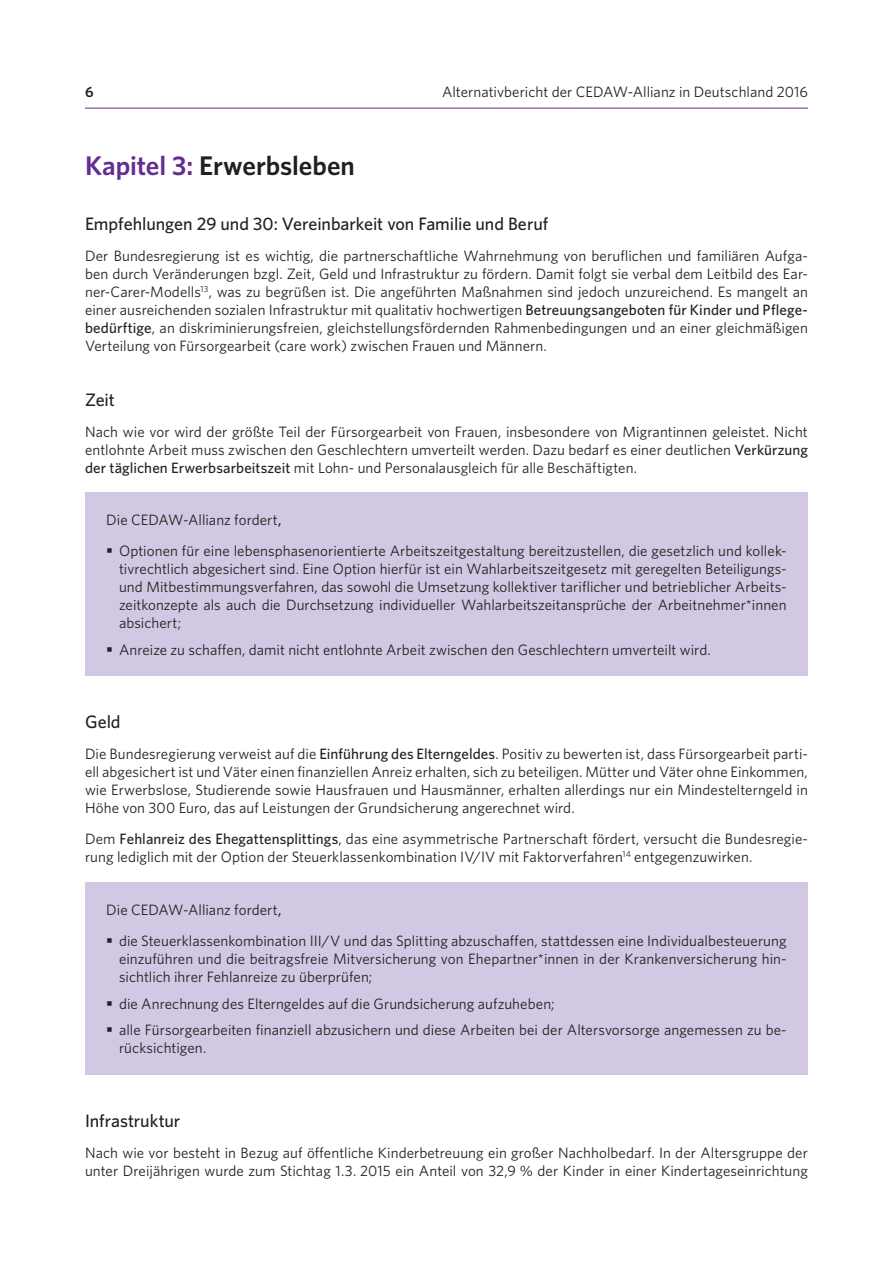
<style>
.page{position:relative;width:893px;height:1263px;background:#fff}
.page>*{position:absolute;margin:0;border:0;box-sizing:border-box;transform-origin:0 0}
.t1{font:600 27px "Whitney";color:#231f20}
.t2{font:500 18px "Whitney";letter-spacing:-.005em;color:#231f20}
.t3{font:15px/18px "Whitney";letter-spacing:.005em;color:#231f20;text-align:justify}
.t4{font:600 15px "Whitney";color:#231f20}
.s1{color:#642d91}
.s2{font-weight:500}
</style>
<div class="page">
<hr style="left:85px;top:108px;width:723px;height:1px;background:#642d91">
<div style="left:85px;top:492px;width:723px;height:184px;background:#d3c8e3"></div>
<div style="left:85px;top:882px;width:723px;height:192px;background:#d3c8e3"></div>
<p class="t4" style="left:85px;top:85px;width:10px">6</p>
<p class="t3" style="left:442px;top:83px;width:367px">Alternativbericht der CEDAW-Allianz in Deutschland 2016</p>
<h1 class="t1" style="left:85px;top:153px;width:271px"><span class="s1">Kapitel 3:</span> Erwerbsleben</h1>
<p class="t2" style="left:85px;top:215px;width:465px">Empfehlungen 29 und 30: Vereinbarkeit von Familie und Beruf</p>
<p class="t3" style="left:85px;top:247px;width:724px">Der Bundesregierung ist es wichtig, die partnerschaftliche Wahrnehmung von beruflichen und familiären Aufga&shy;ben durch Veränderungen bzgl. Zeit, Geld und Infrastruktur zu fördern. Damit folgt sie verbal dem Leitbild des Ear&shy;ner-Carer-Modells<sup>13</sup>, was zu begrüßen ist. Die angeführten Maßnahmen sind jedoch unzureichend. Es mangelt an einer ausreichenden sozialen Infrastruktur mit qualitativ hochwertigen <span class="s2">Betreuungsangeboten für Kinder und Pflege&shy;bedürftige</span>, an diskriminierungsfreien, gleichstellungsfördernden Rahmenbedingungen und an einer gleichmäßigen Verteilung von Fürsorgearbeit (care work) zwischen Frauen und Männern.</p>
<p class="t2" style="left:85px;top:390px;width:31px">Zeit</p>
<p class="t3" style="left:85px;top:422px;width:724px">Nach wie vor wird der größte Teil der Fürsorgearbeit von Frauen, insbesondere von Migrantinnen geleistet. Nicht entlohnte Arbeit muss zwischen den Geschlechtern umverteilt werden. Dazu bedarf es einer deutlichen <span class="s2">Verkürzung der täglichen Erwerbsarbeitszeit</span> mit Lohn- und Personalausgleich für alle Beschäftigten.</p>
<p class="t3" style="left:106px;top:511px;width:177px">Die CEDAW-Allianz fordert<span class="s2">,</span></p>
<p class="t3" style="left:119px;top:542px;width:669px;text-indent:-13px">▪ Optionen für eine lebensphasenorientierte Arbeitszeitgestaltung bereitzustellen, die gesetzlich und kollek&shy;tivrechtlich abgesichert sind. Eine Option hierfür ist ein Wahlarbeitszeitgesetz mit geregelten Beteiligungs&shy;und Mitbestimmungsverfahren, das sowohl die Umsetzung kollektiver tariflicher und betrieblicher Arbeits&shy;zeitkonzepte als auch die Durchsetzung individueller Wahlarbeitszeitansprüche der Arbeitnehmer*innen absichert;</p>
<p class="t3" style="left:106px;top:641px;width:606px">▪ Anreize zu schaffen, damit nicht entlohnte Arbeit zwischen den Geschlechtern umverteilt wird.</p>
<p class="t2" style="left:85px;top:713px;width:37px">Geld</p>
<p class="t3" style="left:85px;top:745px;width:724px">Die Bundesregierung verweist auf die <span class="s2">Einführung des Elterngeldes</span>. Positiv zu bewerten ist, dass Fürsorgearbeit parti&shy;ell abgesichert ist und Väter einen finanziellen Anreiz erhalten, sich zu beteiligen. Mütter und Väter ohne Einkommen, wie Erwerbslose, Studierende sowie Hausfrauen und Hausmänner, erhalten allerdings nur ein Mindestelterngeld in Höhe von 300 Euro, das auf Leistungen der Grundsicherung angerechnet wird.</p>
<p class="t3" style="left:85px;top:830px;width:724px">Dem <span class="s2">Fehlanreiz des Ehegattensplittings</span>, das eine asymmetrische Partnerschaft fördert, versucht die Bundesregie&shy;rung lediglich mit der Option der Steuerklassenkombination IV/IV mit Faktorverfahren<sup>14</sup> entgegenzuwirken.</p>
<p class="t3" style="left:106px;top:901px;width:177px">Die CEDAW-Allianz fordert<span class="s2">,</span></p>
<p class="t3" style="left:119px;top:932px;width:669px;text-indent:-13px">▪ die Steuerklassenkombination III/V und das Splitting abzuschaffen, stattdessen eine Individualbesteuerung einzuführen und die beitragsfreie Mitversicherung von Ehepartner*innen in der Krankenversicherung hin&shy;sichtlich ihrer Fehlanreize zu überprüfen;</p>
<p class="t3" style="left:106px;top:995px;width:450px">▪ die Anrechnung des Elterngeldes auf die Grundsicherung aufzuheben;</p>
<p class="t3" style="left:119px;top:1021px;width:669px;text-indent:-13px">▪ alle Fürsorgearbeiten finanziell abzusichern und diese Arbeiten bei der Altersvorsorge angemessen zu be&shy;rücksichtigen.</p>
<p class="t2" style="left:85px;top:1111px;width:97px">Infrastruktur</p>
<p class="t3" style="left:85px;top:1143px;width:724px">Nach wie vor besteht in Bezug auf öffentliche Kinderbetreuung ein großer Nachholbedarf. In der Altersgruppe der unter Dreijährigen wurde zum Stichtag 1.3. 2015 ein Anteil von 32,9 % der Kinder in einer Kindertageseinrichtung</p>
</div>
